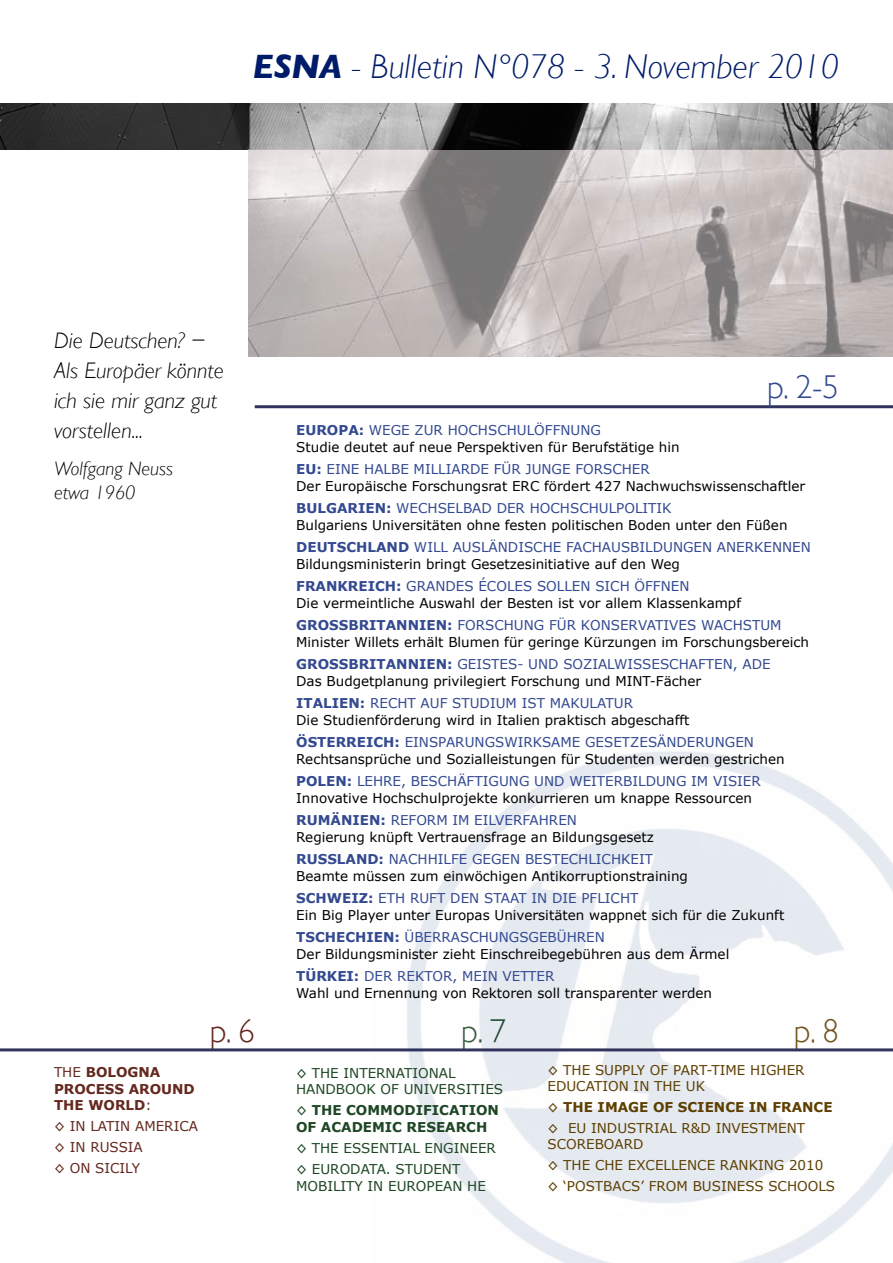
<style>
.page{position:relative;width:893px;height:1263px;background:#fff}
.page>*{position:absolute;margin:0;border:0;box-sizing:border-box;transform-origin:0 0}
.t1{font:italic 300 34.5px "Gill Sans";color:#001b69}
.t2{font:300 33px "Gill Sans";color:#334990}
.t3{font:300 33px "Gill Sans";color:#1e4624}
.t4{font:300 33px "Gill Sans";color:#5d3f01}
.t5{font:300 33px "Gill Sans";color:#64281e}
.t6{font:italic 300 22.5px/30px "Gill Sans";color:#000}
.t7{font:italic 300 19.5px/24px "Gill Sans";color:#000}
.t8{font:13.5px/17px "Verdana";color:#000}
.t9{font:13.5px/20.7px "Verdana";color:#5d3f01}
.t10{font:13.5px/16.5px "Verdana";color:#1e4624}
.t11{font:700 13.5px/16.5px "Verdana";color:#1e4624}
.t12{font:13.5px/20.7px "Verdana";color:#64281e}
.t13{font:700 13.5px/16.5px "Verdana";color:#64281e}
.s1{font-weight:700}
.s2{font-weight:700;color:#334990}
.s3{color:#334990}
.s4{font-weight:400}
</style>
<div class="page">
<img style="left:0;top:103px;width:893px;height:47px">
<img style="left:248px;top:150px;width:645px;height:206px">
<hr style="left:255px;top:405px;width:638px;height:3px;background:#32345d">
<img style="left:372px;top:751px;width:521px;height:512px">
<hr style="left:0;top:1048px;width:893px;height:3px;background:#32345d">
<h1 class="t1" style="left:253px;top:47px;width:588px"><span class="s1">ESNA</span> - Bulletin N°078 - 3. November 2010</h1>
<h3 class="t6" style="left:54px;top:326px;width:171px">Die Deutschen? −<br>Als Europäer könnte ich sie mir ganz gut vorstellen...</h3>
<h3 class="t7" style="left:54px;top:457px;width:120px">Wolfgang Neuss etwa 1960</h3>
<h2 class="t2" style="left:767px;top:368px;width:73px">p. 2-5</h2>
<p class="t8" style="left:296px;top:421px;width:385px"><span class="s2">EUROPA:</span> <span class="s3">WEGE ZUR HOCHSCHULÖFFNUNG<br></span>Studie deutet auf neue Perspektiven für Berufstätige hin</p>
<p class="t8" style="left:296px;top:460px;width:511px"><span class="s2">EU:</span> <span class="s3">EINE HALBE MILLIARDE FÜR JUNGE FORSCHER<br></span>Der Europäische Forschungsrat ERC fördert 427 Nachwuchswissenschaftler</p>
<p class="t8" style="left:296px;top:499px;width:493px"><span class="s2">BULGARIEN:</span> <span class="s3">WECHSELBAD DER HOCHSCHULPOLITIK<br></span>Bulgariens Universitäten ohne festen politischen Boden unter den Füßen</p>
<p class="t8" style="left:296px;top:538px;width:516px"><span class="s2">DEUTSCHLAND</span> <span class="s3">WILL AUSLÄNDISCHE FACHAUSBILDUNGEN ANERKENNEN<br></span>Bildungsministerin bringt Gesetzesinitiative auf den Weg</p>
<p class="t8" style="left:296px;top:577px;width:446px"><span class="s2">FRANKREICH:</span> <span class="s3">GRANDES ÉCOLES SOLLEN SICH ÖFFNEN<br></span>Die vermeintliche Auswahl der Besten ist vor allem Klassenkampf</p>
<p class="t8" style="left:296px;top:616px;width:514px"><span class="s2">GROSSBRITANNIEN:</span> <span class="s3">FORSCHUNG FÜR KONSERVATIVES WACHSTUM<br></span>Minister Willets erhält Blumen für geringe Kürzungen im Forschungsbereich</p>
<p class="t8" style="left:296px;top:655px;width:476px"><span class="s2">GROSSBRITANNIEN:</span> <span class="s3">GEISTES- UND SOZIALWISSESCHAFTEN, ADE<br></span>Das Budgetplanung privilegiert Forschung und MINT-Fächer</p>
<p class="t8" style="left:296px;top:694px;width:395px"><span class="s2">ITALIEN:</span> <span class="s3">RECHT AUF STUDIUM IST MAKULATUR<br></span>Die Studienförderung wird in Italien praktisch abgeschafft</p>
<p class="t8" style="left:296px;top:733px;width:490px"><span class="s2">ÖSTERREICH:</span> <span class="s3">EINSPARUNGSWIRKSAME GESETZESÄNDERUNGEN<br></span>Rechtsansprüche und Sozialleistungen für Studenten werden gestrichen</p>
<p class="t8" style="left:296px;top:772px;width:466px"><span class="s2">POLEN:</span> <span class="s3">LEHRE, BESCHÄFTIGUNG UND WEITERBILDUNG IM VISIER<br></span>Innovative Hochschulprojekte konkurrieren um knappe Ressourcen</p>
<p class="t8" style="left:296px;top:811px;width:359px"><span class="s2">RUMÄNIEN:</span> <span class="s3">REFORM IM EILVERFAHREN<br></span>Regierung knüpft Vertrauensfrage an Bildungsgesetz</p>
<p class="t8" style="left:296px;top:850px;width:393px"><span class="s2">RUSSLAND:</span> <span class="s3">NACHHILFE GEGEN BESTECHLICHKEIT<br></span>Beamte müssen zum einwöchigen Antikorruptionstraining</p>
<p class="t8" style="left:296px;top:889px;width:490px"><span class="s2">SCHWEIZ:</span> <span class="s3">ETH RUFT DEN STAAT IN DIE PFLICHT<br></span>Ein Big Player unter Europas Universitäten wappnet sich für die Zukunft</p>
<p class="t8" style="left:296px;top:928px;width:435px"><span class="s2">TSCHECHIEN:</span> <span class="s3">ÜBERRASCHUNGSGEBÜHREN<br></span>Der Bildungsminister zieht Einschreibegebühren aus dem Ärmel</p>
<p class="t8" style="left:296px;top:967px;width:417px"><span class="s2">TÜRKEI:</span> <span class="s3">DER REKTOR, MEIN VETTER<br></span>Wahl und Ernennung von Rektoren soll transparenter werden</p>
<p class="t13" style="left:54px;top:1064px;width:142px"><span class="s4">THE</span> BOLOGNA<br>PROCESS AROUND<br>THE WORLD<span class="s4">:</span></p>
<p class="t12" style="left:54px;top:1115px;width:145px">◊ IN LATIN AMERICA ◊ IN RUSSIA<br>◊ ON SICILY</p>
<h2 class="t5" style="left:210px;top:1012px;width:47px">p. 6</h2>
<h2 class="t3" style="left:461px;top:1012px;width:47px">p. 7</h2>
<h2 class="t4" style="left:794px;top:1012px;width:47px">p. 8</h2>
<p class="t10" style="left:296px;top:1064px;width:209px">◊ THE INTERNATIONAL<br>HANDBOOK OF UNIVERSITIES</p>
<p class="t11" style="left:296px;top:1102px;width:204px"><span class="s4">◊</span> THE COMMODIFICATION<br>OF ACADEMIC RESEARCH</p>
<p class="t10" style="left:296px;top:1137px;width:201px;line-height:21.1px">◊ THE ESSENTIAL ENGINEER ◊ EURODATA. STUDENT</p>
<p class="t10" style="left:296px;top:1177px;width:191px">MOBILITY IN EUROPEAN HE</p>
<p class="t9" style="left:547px;top:1061px;width:259px;line-height:16.5px">◊ THE SUPPLY OF PART-TIME HIGHER<br>EDUCATION IN THE UK</p>
<p class="t9" style="left:547px;top:1096px;width:287px">◊ <span class="s1">THE IMAGE OF SCIENCE IN FRANCE </span>◊ EU INDUSTRIAL R&amp;D INVESTMENT</p>
<p class="t9" style="left:547px;top:1133px;width:289px">SCOREBOARD<br>◊ THE CHE EXCELLENCE RANKING 2010 ◊ ‘POSTBACS’ FROM BUSINESS SCHOOLS</p>
</div>
